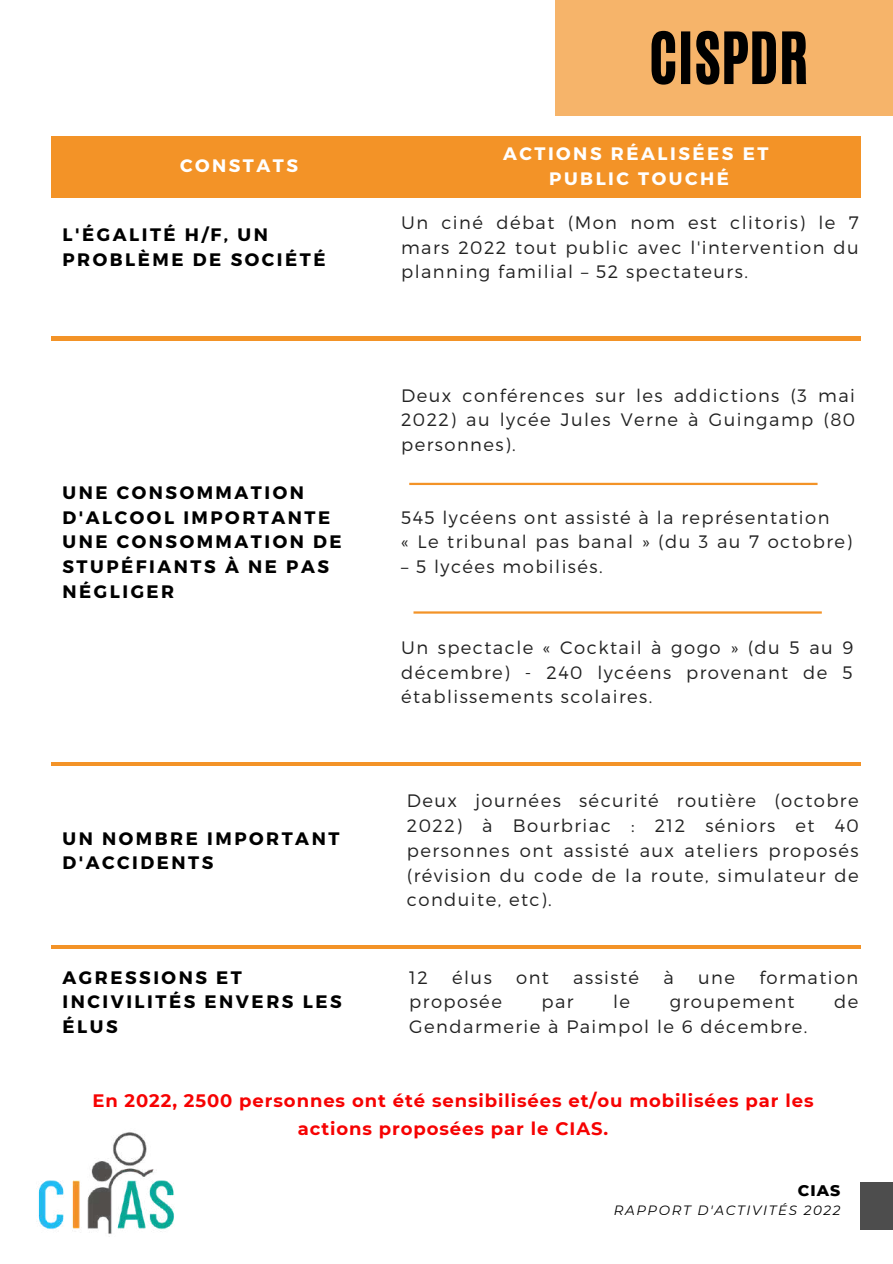
<style>
.page{position:relative;width:893px;height:1264px;background:#fff}
.page>*{position:absolute;margin:0;border:0;box-sizing:border-box;transform-origin:0 0}
.t1{font:59.55px "CA Generated";letter-spacing:.01em;color:#000}
.t2{font:300 18px/24.8px "Montserrat";letter-spacing:.08em;color:#222;text-align:justify}
.t3{font:700 18px/24.8px "Montserrat";letter-spacing:.14em;color:#000}
.t4{font:700 18px/28px "Montserrat";letter-spacing:.05em;color:#f60202;text-align:center}
.t5{font:700 18px/24.8px "Montserrat";letter-spacing:.14em;color:#fff;text-align:center}
.t6{font:800 15.75px "Montserrat";color:#000}
.t7{font:italic 13.5px "Montserrat";letter-spacing:.12em;color:#000}
</style>
<div class="page">
<div style="left:51px;top:136px;width:809px;height:61px;background:#f39327"></div>
<div style="left:860px;top:1181px;width:32px;height:48px;background:#4d4d4d"></div>
<img style="left:38px;top:1132px;width:136px;height:102px">
<div style="left:555px;top:0;width:337px;height:115px;background:#f6b46a"></div>
<hr style="left:51px;top:337px;width:809px;height:3px;background:#f39327">
<hr style="left:51px;top:762px;width:809px;height:3px;background:#f39327">
<hr style="left:51px;top:945px;width:809px;height:3px;background:#f39327">
<hr style="left:409px;top:483px;width:408px;height:2px;background:#f39327">
<hr style="left:413px;top:611px;width:408px;height:2px;background:#f39327">
<p class="t5" style="left:180px;top:152px;width:119px">CONSTATS</p>
<h1 class="t1" style="left:649px;top:15px;width:161px">CISPDR</h1>
<p class="t5" style="left:503px;top:140px;width:267px">ACTIONS RÉALISÉES ET<br>PUBLIC TOUCHÉ</p>
<p class="t3" style="left:62px;top:221px;width:264px">L'ÉGALITÉ H/F, UN<br>PROBLÈME DE SOCIÉTÉ</p>
<p class="t2" style="left:401px;top:209px;width:459px">Un ciné débat (Mon nom est clitoris) le 7 mars 2022 tout public avec l'intervention du planning familial – 52 spectateurs.</p>
<p class="t3" style="left:62px;top:479px;width:281px">UNE CONSOMMATION<br>D'ALCOOL IMPORTANTE<br>UNE CONSOMMATION DE<br>STUPÉFIANTS À NE PAS<br>NÉGLIGER</p>
<p class="t3" style="left:62px;top:824px;width:278px">UN NOMBRE IMPORTANT<br>D'ACCIDENTS</p>
<p class="t2" style="left:401px;top:382px;width:455px">Deux conférences sur les addictions (3 mai 2022) au lycée Jules Verne à Guingamp (80 personnes).</p>
<p class="t2" style="left:401px;top:504px;width:452px">545 lycéens ont assisté à la représentation<br>« Le tribunal pas banal » (du 3 au 7 octobre)</p>
<p class="t2" style="left:401px;top:553px;width:203px">– 5 lycées mobilisés.</p>
<p class="t2" style="left:401px;top:634px;width:453px">Un spectacle « Cocktail à gogo » (du 5 au 9 décembre) - 240 lycéens provenant de 5 établissements scolaires.</p>
<p class="t2" style="left:407px;top:787px;width:453px">Deux journées sécurité routière (octobre 2022) à Bourbriac : 212 séniors et 40 personnes ont assisté aux ateliers proposés (révision du code de la route, simulateur de conduite, etc).</p>
<p class="t3" style="left:62px;top:963px;width:281px">AGRESSIONS ET<br>INCIVILITÉS ENVERS LES<br>ÉLUS</p>
<p class="t2" style="left:409px;top:963px;width:20px">12</p>
<p class="t2" style="left:452px;top:963px;width:41px">élus</p>
<p class="t2" style="left:516px;top:963px;width:34px">ont</p>
<p class="t2" style="left:573px;top:963px;width:67px">assisté</p>
<p class="t2" style="left:663px;top:963px;width:12px">à</p>
<p class="t2" style="left:698px;top:963px;width:38px">une</p>
<p class="t2" style="left:759px;top:963px;width:101px">formation</p>
<p class="t2" style="left:409px;top:988px;width:94px">proposée</p>
<p class="t2" style="left:541px;top:988px;width:34px">par</p>
<p class="t2" style="left:613px;top:988px;width:19px">le</p>
<p class="t2" style="left:669px;top:988px;width:126px">groupement</p>
<p class="t2" style="left:834px;top:988px;width:26px">de</p>
<p class="t2" style="left:409px;top:1013px;width:399px">Gendarmerie à Paimpol le 6 décembre.</p>
<p class="t4" style="left:92px;top:1086px;width:722px">En 2022, 2500 personnes ont été sensibilisées et/ou mobilisées par les actions proposées par le CIAS.</p>
<p class="t6" style="left:797px;top:1180px;width:44px">CIAS</p>
<p class="t7" style="left:613px;top:1202px;width:228px">RAPPORT D'ACTIVITÉS 2022</p>
</div>
